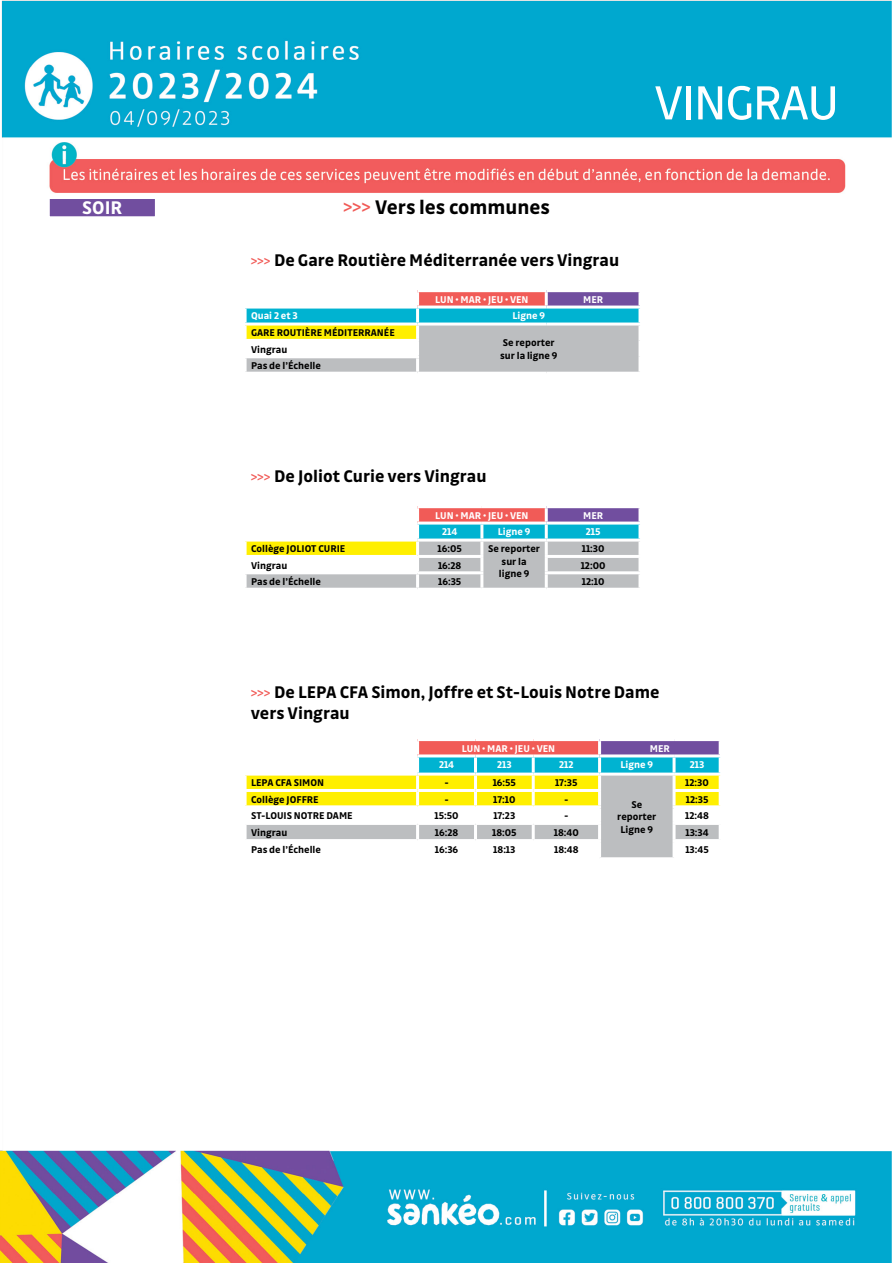
<style>
.page{position:relative;width:893px;height:1263px;background:#fff}
.page>*{position:absolute;margin:0;border:0;box-sizing:border-box;transform-origin:0 0}
.t1{font:51px "Drive";letter-spacing:-.03em;color:#fff}
.t2{font:700 21px "Drive";color:#000}
.t3{font:700 19.5px "Drive";color:#fff}
.t4{font:700 18px/21.6px "Drive";color:#000}
.t5{font:700 10.5px/12.6px "Drive";color:#000;text-align:center}
.t6{font:700 10.5px "Drive";color:#fff}
.s1{font-weight:400;color:#f15b57}
.s2{font-weight:400;font-size:15px;color:#f15b57}
</style>
<div class="page">
<img style="left:0;top:0;width:892px;height:1263px">
<hr style="left:244px;top:738px;width:174px;height:3px;background:#fff">
<hr style="left:418px;top:738px;width:57px;height:3px;background:#fff">
<hr style="left:475px;top:738px;width:58px;height:3px;background:#fff">
<hr style="left:533px;top:738px;width:67px;height:3px;background:#fff">
<hr style="left:600px;top:738px;width:74px;height:3px;background:#fff">
<hr style="left:674px;top:738px;width:48px;height:3px;background:#fff">
<svg style="left:244px;top:741px;width:478px;height:116px"></svg>
<hr style="left:673px;top:805px;width:49px;height:3px;background:#fff">
<hr style="left:244px;top:839px;width:174px;height:3px;background:#fff">
<hr style="left:244px;top:842px;width:3px;height:15px;background:#fff">
<hr style="left:244px;top:857px;width:174px;height:3px;background:#fff">
<hr style="left:418px;top:839px;width:57px;height:3px;background:#fff">
<hr style="left:416px;top:842px;width:3px;height:15px;background:#fff">
<hr style="left:418px;top:857px;width:57px;height:3px;background:#fff">
<hr style="left:475px;top:839px;width:58px;height:3px;background:#fff">
<hr style="left:474px;top:842px;width:3px;height:15px;background:#fff">
<hr style="left:475px;top:857px;width:58px;height:3px;background:#fff">
<hr style="left:533px;top:839px;width:68px;height:3px;background:#fff">
<hr style="left:532px;top:842px;width:3px;height:15px;background:#fff">
<hr style="left:533px;top:857px;width:67px;height:3px;background:#fff">
<hr style="left:598px;top:842px;width:3px;height:15px;background:#fff">
<hr style="left:600px;top:857px;width:74px;height:3px;background:#fff">
<hr style="left:673px;top:839px;width:49px;height:3px;background:#fff">
<hr style="left:673px;top:842px;width:3px;height:15px;background:#fff">
<hr style="left:719px;top:842px;width:3px;height:15px;background:#fff">
<hr style="left:674px;top:857px;width:48px;height:3px;background:#fff">
<svg style="left:419px;top:292px;width:126px;height:14px;background:#f1625e"></svg>
<div style="left:546px;top:291px;width:94px;height:16px;background:#714e9f"></div>
<hr style="left:244px;top:289px;width:174px;height:3px;background:#fff">
<hr style="left:244px;top:292px;width:3px;height:14px;background:#fff">
<hr style="left:418px;top:289px;width:128px;height:3px;background:#fff">
<hr style="left:416px;top:292px;width:3px;height:14px;background:#fff">
<hr style="left:546px;top:289px;width:95px;height:3px;background:#fff">
<hr style="left:545px;top:292px;width:3px;height:14px;background:#fff">
<hr style="left:638px;top:292px;width:3px;height:14px;background:#fff">
<hr style="left:418px;top:306px;width:128px;height:3px;background:#fff">
<hr style="left:546px;top:306px;width:95px;height:3px;background:#fff">
<hr style="left:638px;top:309px;width:3px;height:14px;background:#fff">
<svg style="left:244px;top:307px;width:396px;height:65px;background:#a1c9bb"></svg>
<hr style="left:418px;top:323px;width:128px;height:3px;background:#fff">
<hr style="left:546px;top:323px;width:95px;height:3px;background:#fff">
<hr style="left:638px;top:326px;width:3px;height:14px;background:#fff">
<hr style="left:638px;top:340px;width:3px;height:17px;background:#fff">
<hr style="left:638px;top:357px;width:3px;height:15px;background:#fff">
<hr style="left:418px;top:372px;width:128px;height:3px;background:#fff">
<hr style="left:546px;top:372px;width:95px;height:3px;background:#fff">
<hr style="left:244px;top:355px;width:175px;height:3px;background:#fff">
<hr style="left:244px;top:358px;width:3px;height:14px;background:#fff">
<hr style="left:416px;top:358px;width:3px;height:14px;background:#fff">
<hr style="left:244px;top:372px;width:174px;height:3px;background:#fff">
<hr style="left:244px;top:309px;width:3px;height:14px;background:#fff">
<hr style="left:244px;top:306px;width:174px;height:3px;background:#fff">
<hr style="left:416px;top:309px;width:3px;height:14px;background:#fff">
<hr style="left:244px;top:323px;width:174px;height:3px;background:#fff">
<svg style="left:419px;top:508px;width:126px;height:14px;background:#f1625e"></svg>
<div style="left:546px;top:507px;width:94px;height:16px;background:#714e9f"></div>
<hr style="left:244px;top:505px;width:174px;height:3px;background:#fff">
<hr style="left:244px;top:508px;width:3px;height:14px;background:#fff">
<hr style="left:418px;top:505px;width:64px;height:3px;background:#fff">
<hr style="left:416px;top:508px;width:3px;height:14px;background:#fff">
<hr style="left:482px;top:505px;width:64px;height:3px;background:#fff">
<hr style="left:546px;top:505px;width:95px;height:3px;background:#fff">
<hr style="left:545px;top:508px;width:3px;height:14px;background:#fff">
<hr style="left:638px;top:508px;width:3px;height:14px;background:#fff">
<hr style="left:418px;top:522px;width:64px;height:3px;background:#fff">
<hr style="left:482px;top:522px;width:64px;height:3px;background:#fff">
<hr style="left:546px;top:522px;width:95px;height:3px;background:#fff">
<hr style="left:244px;top:522px;width:174px;height:3px;background:#fff">
<svg style="left:244px;top:523px;width:397px;height:65px"></svg>
<hr style="left:638px;top:574px;width:3px;height:14px;background:#fff">
<hr style="left:418px;top:588px;width:64px;height:3px;background:#fff">
<hr style="left:482px;top:588px;width:64px;height:3px;background:#fff">
<hr style="left:546px;top:588px;width:95px;height:3px;background:#fff">
<hr style="left:244px;top:571px;width:174px;height:3px;background:#fff">
<hr style="left:244px;top:574px;width:3px;height:14px;background:#fff">
<hr style="left:416px;top:574px;width:3px;height:14px;background:#fff">
<hr style="left:244px;top:588px;width:174px;height:3px;background:#fff">
<div style="left:48px;top:197px;width:108px;height:21px;background:#714e9f"></div>
<div style="left:47px;top:196px;width:111px;height:23px;border:3px solid #fff"></div>
<h3 class="t3" style="left:82px;top:196px;width:42px">SOIR</h3>
<h2 class="t2" style="left:343px;top:195px;width:208px"><span class="s1">&gt;&gt;&gt;</span> Vers les communes</h2>
<h3 class="t4" style="left:251px;top:249px;width:370px"><span class="s2">&gt;&gt;&gt;</span> De Gare Routière Méditerranée vers Vingrau</h3>
<p class="t6" style="left:435px;top:293px;width:95px">LUN • MAR • JEU • VEN</p>
<p class="t6" style="left:583px;top:293px;width:22px">MER</p>
<p class="t6" style="left:251px;top:310px;width:48px">Quai 2 et 3</p>
<p class="t6" style="left:512px;top:310px;width:34px">Ligne 9</p>
<p class="t5" style="left:251px;top:326px;width:145px">GARE ROUTIÈRE MÉDITERRANÉE</p>
<p class="t5" style="left:500px;top:336px;width:59px;text-align:left">Se reporter sur la ligne 9</p>
<p class="t5" style="left:251px;top:341px;width:71px;line-height:16.4px;text-align:left">Vingrau<br>Pas de l’Échelle</p>
<h1 class="t1" style="left:654px;top:73px;width:186px">VINGRAU</h1>
<h3 class="t4" style="left:251px;top:465px;width:237px"><span class="s2">&gt;&gt;&gt;</span> De Joliot Curie vers Vingrau</h3>
<p class="t6" style="left:435px;top:509px;width:95px">LUN • MAR • JEU • VEN</p>
<p class="t6" style="left:583px;top:509px;width:22px">MER</p>
<p class="t6" style="left:442px;top:526px;width:17px">214</p>
<p class="t6" style="left:498px;top:526px;width:34px">Ligne 9</p>
<p class="t6" style="left:586px;top:526px;width:16px">215</p>
<p class="t5" style="left:251px;top:542px;width:96px">Collège JOLIOT CURIE</p>
<p class="t5" style="left:438px;top:542px;width:26px">16:05</p>
<p class="t5" style="left:488px;top:542px;width:53px">Se reporter sur la<br>ligne 9</p>
<p class="t5" style="left:582px;top:542px;width:24px">11:30</p>
<p class="t5" style="left:251px;top:559px;width:38px">Vingrau</p>
<p class="t5" style="left:438px;top:559px;width:25px">16:28</p>
<p class="t5" style="left:581px;top:559px;width:26px">12:00</p>
<p class="t5" style="left:251px;top:575px;width:71px">Pas de l’Échelle</p>
<p class="t5" style="left:438px;top:575px;width:25px">16:35</p>
<p class="t5" style="left:582px;top:575px;width:24px">12:10</p>
<h3 class="t4" style="left:251px;top:681px;width:410px"><span class="s2">&gt;&gt;&gt;</span> De LEPA CFA Simon, Joffre et St-Louis Notre Dame vers Vingrau</h3>
<p class="t6" style="left:462px;top:742px;width:95px">LUN • MAR • JEU • VEN</p>
<p class="t6" style="left:650px;top:742px;width:22px">MER</p>
<p class="t6" style="left:439px;top:758px;width:17px">214</p>
<p class="t6" style="left:497px;top:758px;width:16px">213</p>
<p class="t6" style="left:559px;top:758px;width:16px">212</p>
<p class="t6" style="left:620px;top:758px;width:34px">Ligne 9</p>
<p class="t6" style="left:690px;top:758px;width:16px">213</p>
<p class="t5" style="left:251px;top:776px;width:75px">LEPA CFA SIMON</p>
<p class="t5" style="left:444px;top:776px;width:6px">-</p>
<p class="t5" style="left:493px;top:776px;width:25px">16:55</p>
<p class="t5" style="left:555px;top:776px;width:24px">17:35</p>
<p class="t5" style="left:685px;top:776px;width:25px">12:30</p>
<p class="t5" style="left:251px;top:793px;width:69px">Collège JOFFRE</p>
<p class="t5" style="left:444px;top:793px;width:6px">-</p>
<p class="t5" style="left:493px;top:793px;width:24px">17:10</p>
<p class="t5" style="left:564px;top:793px;width:6px">-</p>
<p class="t5" style="left:686px;top:793px;width:24px">12:35</p>
<p class="t5" style="left:251px;top:809px;width:103px">ST-LOUIS NOTRE DAME</p>
<p class="t5" style="left:434px;top:809px;width:26px">15:50</p>
<p class="t5" style="left:493px;top:809px;width:23px">17:23</p>
<p class="t5" style="left:564px;top:809px;width:6px">-</p>
<p class="t5" style="left:685px;top:809px;width:25px">12:48</p>
<p class="t5" style="left:251px;top:826px;width:38px">Vingrau</p>
<p class="t5" style="left:435px;top:826px;width:25px">16:28</p>
<p class="t5" style="left:492px;top:826px;width:26px">18:05</p>
<p class="t5" style="left:554px;top:826px;width:27px">18:40</p>
<p class="t5" style="left:685px;top:826px;width:25px">13:34</p>
<p class="t5" style="left:251px;top:843px;width:71px">Pas de l’Échelle</p>
<p class="t5" style="left:435px;top:843px;width:25px">16:36</p>
<p class="t5" style="left:493px;top:843px;width:24px">18:13</p>
<p class="t5" style="left:554px;top:843px;width:26px">18:48</p>
<p class="t5" style="left:685px;top:843px;width:25px">13:45</p>
<p class="t5" style="left:617px;top:798px;width:41px">Se reporter<br>Ligne 9</p>
</div>
